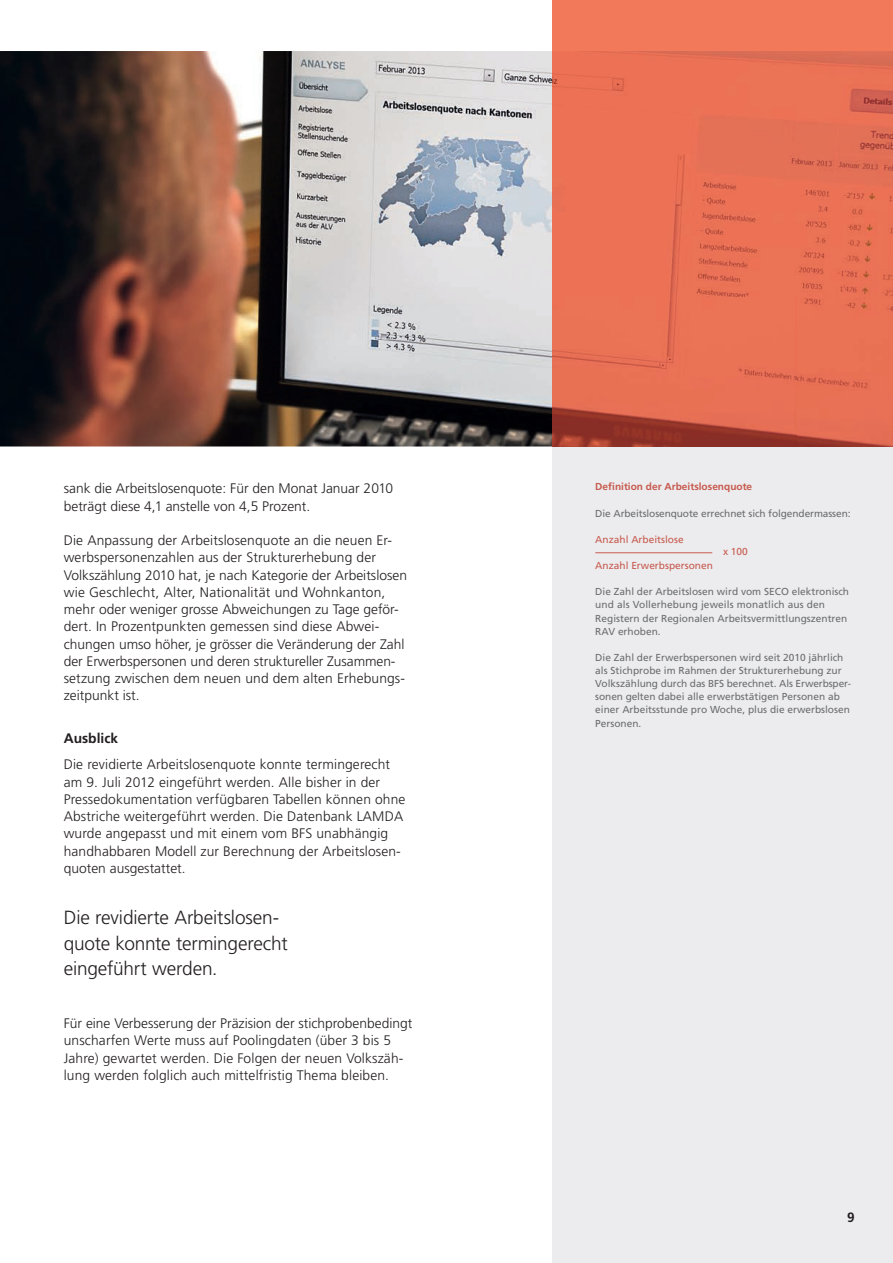
<style>
.page{position:relative;width:893px;height:1263px;background:#fff}
.page>*{position:absolute;margin:0;border:0;box-sizing:border-box;transform-origin:0 0}
.t1{font:300 19.05px/25.8px "Frutiger";letter-spacing:-.01em;color:#231f20}
.t2{font:300 13.8px/17.2px "Frutiger";letter-spacing:.01em;color:#231f20}
.t3{font:700 13.8px "Frutiger";color:#231f20}
.t4{font:700 13.5px "Frutiger";color:#231f20}
.t5{font:10.2px/13px "Frutiger";color:#6c6d70}
.t6{font:10.2px "Frutiger";color:#c75a4e}
.t7{font:700 10.2px "Frutiger";color:#c75a4e}
</style>
<div class="page">
<div style="left:553px;top:446px;width:340px;height:817px;background:#ececee"></div>
<img style="left:0;top:51px;width:553px;height:395px">
<hr style="left:595px;top:552px;width:117px;height:1px;background:#c75a4e">
<div style="left:553px;top:0;width:340px;height:51px;background:#f3795b"></div>
<img style="left:553px;top:51px;width:340px;height:395px">
<p class="t2" style="left:64px;top:480px;width:331px">sank die Arbeitslosenquote: Für den Monat Januar 2010 beträgt diese 4,1 anstelle von 4,5 Prozent.</p>
<p class="t2" style="left:64px;top:532px;width:345px">Die Anpassung der Arbeitslosenquote an die neuen Er&shy;werbspersonenzahlen aus der Strukturerhebung der Volkszählung 2010 hat, je nach Kategorie der Arbeitslosen wie Geschlecht, Alter, Nationalität und Wohnkanton, mehr oder weniger grosse Abweichungen zu Tage geför&shy;dert. In Prozentpunkten gemessen sind diese Abwei - chungen umso höher, je grösser die Veränderung der Zahl der Erwerbspersonen und deren struktureller Zusammen&shy;setzung zwischen dem neuen und dem alten Erhebungs&shy;zeitpunkt ist.</p>
<p class="t3" style="left:64px;top:730px;width:56px">Ausblick</p>
<p class="t2" style="left:64px;top:756px;width:343px">Die revidierte Arbeitslosenquote konnte termingerecht am 9. Juli 2012 eingeführt werden. Alle bisher in der Pressedokumentation verfügbaren Tabellen können ohne Abstriche weitergeführt werden. Die Datenbank LAMDA wurde angepasst und mit einem vom BFS unabhängig handhabbaren Modell zur Berechnung der Arbeitslosen&shy;quoten ausgestattet.</p>
<h1 class="t1" style="left:64px;top:904px;width:225px">Die revidierte Arbeitslosen&shy;quote konnte termingerecht eingeführt werden.</h1>
<p class="t2" style="left:64px;top:1015px;width:350px">Für eine Verbesserung der Präzision der stichprobenbedingt unscharfen Werte muss auf Poolingdaten (über 3 bis 5<br>Jahre) gewartet werden. Die Folgen der neuen Volkszäh&shy;lung werden folglich auch mittelfristig Thema bleiben.</p>
<p class="t7" style="left:595px;top:481px;width:158px">Definition der Arbeitslosenquote</p>
<p class="t5" style="left:595px;top:506px;width:257px">Die Arbeitslosenquote errechnet sich folgendermassen:</p>
<p class="t6" style="left:595px;top:533px;width:90px">Anzahl Arbeitslose</p>
<p class="t6" style="left:723px;top:546px;width:26px">x 100</p>
<p class="t6" style="left:595px;top:559px;width:119px">Anzahl Erwerbspersonen</p>
<p class="t5" style="left:595px;top:585px;width:255px">Die Zahl der Arbeitslosen wird vom SECO elektronisch und als Vollerhebung jeweils monatlich aus den Registern der Regionalen Arbeitsvermittlungszentren RAV erhoben.</p>
<p class="t5" style="left:595px;top:651px;width:257px">Die Zahl der Erwerbspersonen wird seit 2010 jährlich als Stichprobe im Rahmen der Strukturerhebung zur Volkszählung durch das BFS berechnet. Als Erwerbsper&shy;sonen gelten dabei alle erwerbstätigen Personen ab einer Arbeitsstunde pro Woche, plus die erwerbslosen Personen.</p>
<p class="t4" style="left:847px;top:1209px;width:9px">9</p>
</div>
